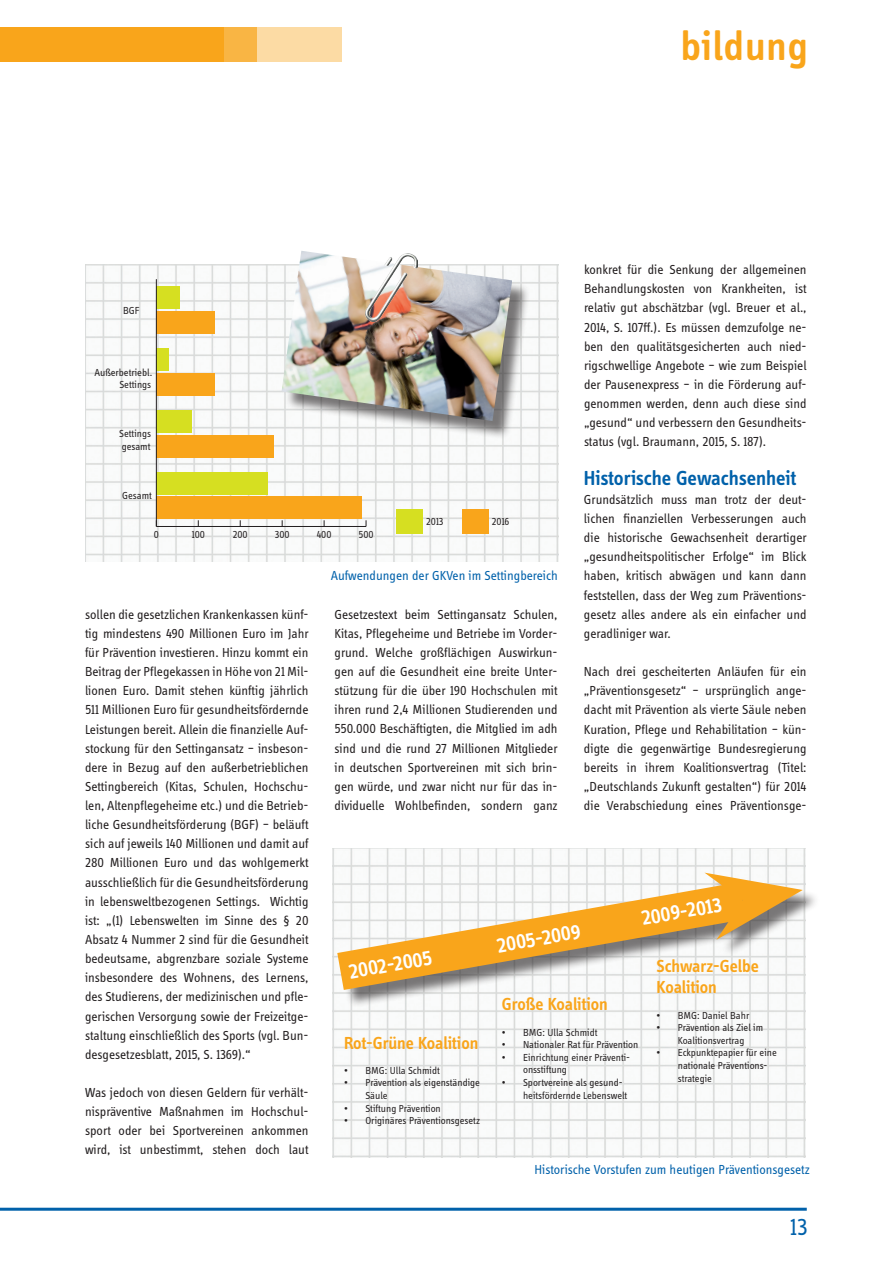
<style>
.page{position:relative;width:893px;height:1263px;background:#fff}
.page>*{position:absolute;margin:0;border:0;box-sizing:border-box;transform-origin:0 0}
.t1{font:600 42px "Info OT Disp";letter-spacing:.025em;color:#f9a51b}
.t2{font:24px "Info OT Disp";color:#0161aa}
.t3{font:600 21px "Info OT Disp";color:#fff}
.t4{font:600 21px "Info OT Disp";letter-spacing:-.005em;color:#0161aa}
.t5{font:600 18px/21.6px "Info OT Disp";letter-spacing:-.005em;color:#f9a51b}
.t6{font:13.5px/19.2px "Info OT Disp";color:#231f20;text-align:justify}
.t7{font:13.5px "Info OT Disp";color:#0161aa}
.t8{font:10.5px/12.6px "Info OT Disp";color:#231f20}
</style>
<div class="page">
<hr style="left:0;top:1208px;width:807px;height:3px;background:#0161aa">
<div style="left:0;top:27px;width:342px;height:34px;background:#fcdba4"></div>
<div style="left:0;top:27px;width:257px;height:34px;background:#f9b544"></div>
<div style="left:0;top:27px;width:223px;height:34px;background:#f9a51b"></div>
<img style="left:85px;top:265px;width:473px;height:296px">
<hr style="left:156px;top:526px;width:210px;height:1px;background:#231f20">
<div style="left:463px;top:509px;width:26px;height:25px;background:#f9a51b"></div>
<div style="left:156px;top:311px;width:59px;height:23px;background:#f9a51b"></div>
<div style="left:156px;top:373px;width:59px;height:22px;background:#f9a51b"></div>
<div style="left:156px;top:435px;width:118px;height:22px;background:#f9a51b"></div>
<div style="left:156px;top:497px;width:206px;height:22px;background:#f9a51b"></div>
<div style="left:397px;top:509px;width:26px;height:25px;background:#d6df21"></div>
<div style="left:156px;top:287px;width:23px;height:22px;background:#d6df21"></div>
<div style="left:156px;top:348px;width:13px;height:23px;background:#d6df21"></div>
<div style="left:156px;top:410px;width:36px;height:22px;background:#d6df21"></div>
<div style="left:156px;top:472px;width:112px;height:22px;background:#d6df21"></div>
<hr style="left:156px;top:279px;width:1px;height:247px;background:#231f20">
<img style="left:333px;top:848px;width:473px;height:309px">
<div style="left:340px;top:876px;width:480px;height:132px;background:#231f20;opacity:.6"></div>
<svg style="left:332px;top:857px;width:454px;height:158px"></svg>
<svg style="left:704px;top:873px;width:99px;height:67px"></svg>
<div style="left:284px;top:253px;width:246px;height:186px;background:#231f20;opacity:.6"></div>
<img style="left:282px;top:251px;width:230px;height:170px">
<img style="left:365px;top:253px;width:53px;height:68px">
<h1 class="t1" style="left:681px;top:20px;width:129px">bildung</h1>
<p class="t6" style="left:584px;top:260px;width:224px">konkret für die Senkung der allgemeinen Behandlungskosten von Krankheiten, ist relativ gut abschätzbar (vgl. Breuer et al., 2014, S. 107ff.). Es müssen demzufolge ne&shy;ben den qualitätsgesicherten auch nied&shy;rigschwellige Angebote – wie zum Beispiel der Pausenexpress – in die Förderung auf&shy;genommen werden, denn auch diese sind „gesund“ und verbessern den Gesundheits&shy;status (vgl. Braumann, 2015, S. 187).</p>
<h3 class="t4" style="left:584px;top:465px;width:214px">Historische Gewachsenheit</h3>
<p class="t6" style="left:584px;top:490px;width:224px">Grundsätzlich muss man trotz der deut&shy;lichen finanziellen Verbesserungen auch die historische Gewachsenheit derartiger „gesundheitspolitischer Erfolge“ im Blick haben, kritisch abwägen und kann dann feststellen, dass der Weg zum Präventions&shy;gesetz alles andere als ein einfacher und geradliniger war.</p>
<p class="t6" style="left:584px;top:662px;width:224px">Nach drei gescheiterten Anläufen für ein „Präventionsgesetz“ – ursprünglich ange&shy;dacht mit Prävention als vierte Säule neben Kuration, Pflege und Rehabilitation – kün&shy;digte die gegenwärtige Bundesregierung bereits in ihrem Koalitionsvertrag (Titel: „Deutschlands Zukunft gestalten“) für 2014 die Verabschiedung eines Präventionsge-</p>
<p class="t8" style="left:123px;top:304px;width:18px">BGF</p>
<p class="t8" style="left:94px;top:366px;width:59px;text-align:right">Außerbetriebl.<br>Settings</p>
<p class="t8" style="left:119px;top:427px;width:33px">Settings gesamt</p>
<p class="t8" style="left:122px;top:489px;width:31px">Gesamt</p>
<p class="t8" style="left:426px;top:515px;width:19px">2013</p>
<p class="t8" style="left:492px;top:515px;width:19px">2016</p>
<p class="t8" style="left:154px;top:528px;width:7px">0</p>
<p class="t8" style="left:192px;top:528px;width:15px">100</p>
<p class="t8" style="left:233px;top:528px;width:16px">200</p>
<p class="t8" style="left:275px;top:528px;width:16px">300</p>
<p class="t8" style="left:317px;top:528px;width:16px">400</p>
<p class="t8" style="left:358px;top:528px;width:17px">500</p>
<p class="t7" style="left:331px;top:568px;width:229px">Aufwendungen der GKVen im Settingbereich</p>
<p class="t6" style="left:334px;top:604px;width:225px">Gesetzestext beim Settingansatz Schulen, Kitas, Pflegeheime und Betriebe im Vorder&shy;grund. Welche großflächigen Auswirkun&shy;gen auf die Gesundheit eine breite Unter&shy;stützung für die über 190 Hochschulen mit ihren rund 2,4 Millionen Studierenden und 550.000 Beschäftigten, die Mitglied im adh sind und die rund 27 Millionen Mitglieder in deutschen Sportvereinen mit sich brin&shy;gen würde, und zwar nicht nur für das in&shy;dividuelle Wohlbefinden, sondern ganz</p>
<p class="t6" style="left:85px;top:604px;width:225px">sollen die gesetzlichen Krankenkassen künf&shy;tig mindestens 490 Millionen Euro im Jahr für Prävention investieren. Hinzu kommt ein Beitrag der Pflegekassen in Höhe von 21 Mil&shy;lionen Euro. Damit stehen künftig jährlich 511 Millionen Euro für gesundheitsfördernde Leistungen bereit. Allein die finanzielle Auf&shy;stockung für den Settingansatz – insbeson&shy;dere in Bezug auf den außerbetrieblichen Settingbereich (Kitas, Schulen, Hochschu&shy;len, Altenpflegeheime etc.) und die Betrieb&shy;liche Gesundheitsförderung (BGF) – beläuft sich auf jeweils 140 Millionen und damit auf 280 Millionen Euro und das wohlgemerkt ausschließlich für die Gesundheitsförderung in lebensweltbezogenen Settings. Wichtig ist: „(1) Lebenswelten im Sinne des § 20<br>Absatz 4 Nummer 2 sind für die Gesundheit bedeutsame, abgrenzbare soziale Systeme insbesondere des Wohnens, des Lernens, des Studierens, der medizinischen und pfle&shy;gerischen Versorgung sowie der Freizeitge&shy;staltung einschließlich des Sports (vgl. Bun&shy;desgesetzesblatt, 2015, S. 1369).“</p>
<p class="t6" style="left:85px;top:1083px;width:225px">Was jedoch von diesen Geldern für verhält&shy;nispräventive Maßnahmen im Hochschul&shy;sport oder bei Sportvereinen ankommen wird, ist unbestimmt, stehen doch laut</p>
<h3 class="t3" style="left:639px;top:906px;width:83px;rotate:-10deg">2009-2013</h3>
<h3 class="t3" style="left:495px;top:933px;width:86px;rotate:-10deg">2005-2009</h3>
<h3 class="t3" style="left:347px;top:959px;width:86px;rotate:-10deg">2002-2005</h3>
<h3 class="t5" style="left:657px;top:955px;width:104px">Schwarz-Gelbe<br>Koalition</h3>
<p class="t8" style="left:657px;top:1008px;width:94px">• BMG: Daniel Bahr</p>
<p class="t8" style="left:657px;top:1021px;width:108px;text-align:center">• Prävention als Ziel im<br>Koalitionsvertrag</p>
<p class="t8" style="left:678px;top:1046px;width:101px;text-indent:-21px">• Eckpunktepapier für eine nationale Präventions&shy;strategie</p>
<h3 class="t5" style="left:502px;top:993px;width:108px">Große Koalition</h3>
<p class="t8" style="left:502px;top:1025px;width:97px">• BMG: Ulla Schmidt</p>
<p class="t8" style="left:502px;top:1038px;width:138px">• Nationaler Rat für Prävention</p>
<p class="t8" style="left:523px;top:1051px;width:109px;text-indent:-21px">• Einrichtung einer Präventi&shy;onsstiftung</p>
<p class="t8" style="left:523px;top:1076px;width:106px;text-indent:-21px">• Sportvereine als gesund&shy;heitsfördernde Lebenswelt</p>
<h3 class="t5" style="left:344px;top:1031px;width:136px">Rot-Grüne Koalition</h3>
<p class="t8" style="left:344px;top:1064px;width:97px">• BMG: Ulla Schmidt</p>
<p class="t8" style="left:365px;top:1076px;width:116px;text-indent:-21px">• Prävention als eigenständige<br>Säule</p>
<p class="t8" style="left:344px;top:1102px;width:98px">• Stiftung Prävention</p>
<p class="t8" style="left:344px;top:1114px;width:137px">• Originäres Präventionsgesetz</p>
<p class="t7" style="left:534px;top:1161px;width:277px">Historische Vorstufen zum heutigen Präventionsgesetz</p>
<h2 class="t2" style="left:790px;top:1212px;width:19px">13</h2>
</div>
